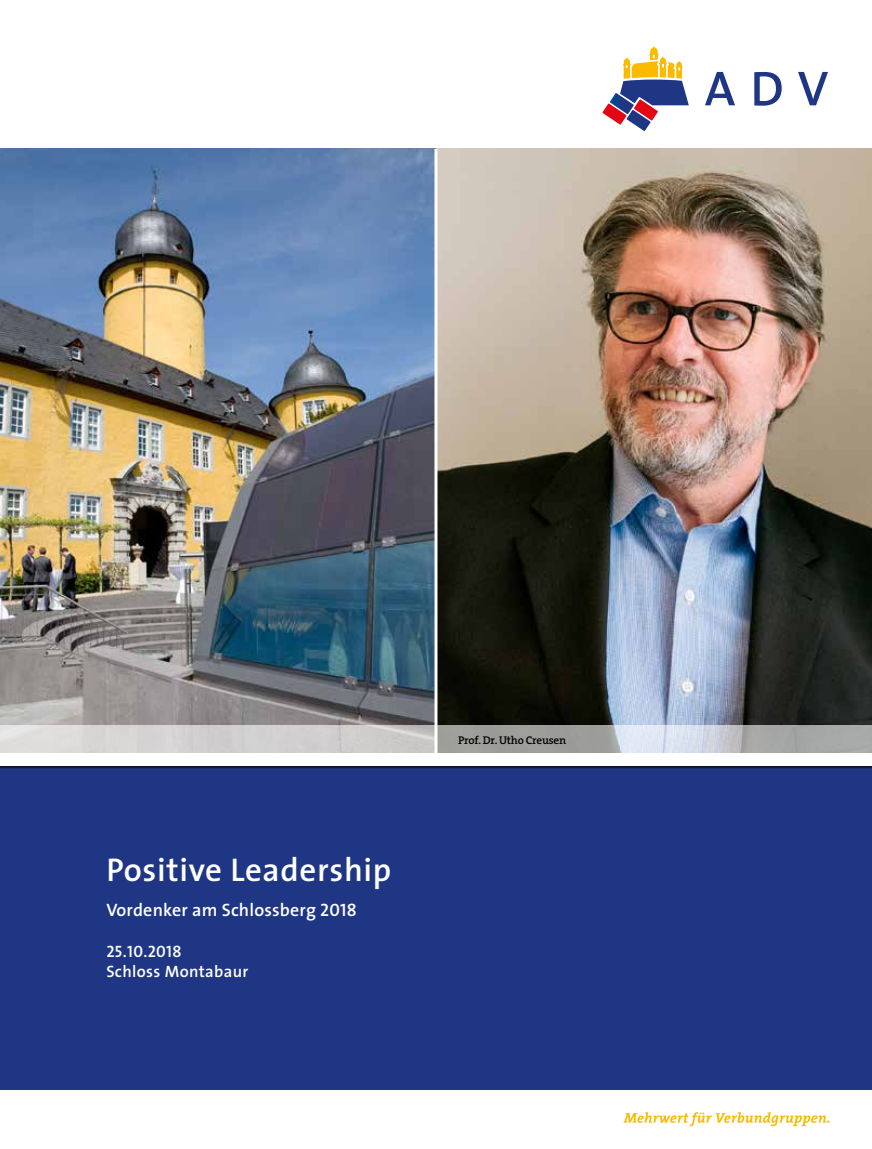
<style>
.page{position:relative;width:872px;height:1149px;background:#fff}
.page>*{position:absolute;margin:0;border:0;box-sizing:border-box;transform-origin:0 0}
.t1{font:600 33px "The Sans";letter-spacing:.02em;color:#fff}
.t2{font:600 18px "The Sans";letter-spacing:.01em;color:#fff}
.t3{font:600 16.5px "The Sans";letter-spacing:.02em;color:#fff}
.t4{font:16.5px "The Sans Semi Bold Caps";letter-spacing:.02em;color:#fff}
.t5{font:600 11.25px "The Serif";letter-spacing:-.02em;color:#000}
.s1{font-family:"The Sans Semi Bold Caps";font-weight:400}
.s2{font-family:"The Sans";font-weight:600}
</style>
<div class="page">
<img style="left:0;top:149px;width:872px;height:576px">
<div style="left:0;top:765px;width:872px;height:324px;background:#1f3685"></div>
<div style="left:0;top:752px;width:872px;height:17px;background:#000;opacity:.75"></div>
<div style="left:0;top:753px;width:872px;height:12px;background:#fff"></div>
<svg style="left:602px;top:46px;width:87px;height:85px"></svg>
<svg style="left:798px;top:72px;width:30px;height:33px"></svg>
<svg style="left:705px;top:72px;width:30px;height:33px"></svg>
<svg style="left:754px;top:72px;width:27px;height:34px"></svg>
<svg style="left:623px;top:1112px;width:206px;height:13px"></svg>
<svg style="left:0;top:725px;width:872px;height:28px;background:#c2c2c3"></svg>
<hr style="left:434px;top:149px;width:3px;height:604px;background:#fff">
<h1 class="t1" style="left:106px;top:842px;width:286px">Positive Leadership</h1>
<p class="t2" style="left:106px;top:894px;width:252px">Vordenker am Schlossberg <span class="s1">2018</span></p>
<p class="t4" style="left:106px;top:937px;width:77px">25<span class="s2">.</span>10<span class="s2">.</span>2018</p>
<p class="t3" style="left:106px;top:957px;width:143px">Schloss Montabaur</p>
<p class="t5" style="left:458px;top:731px;width:109px">Prof. Dr. Utho Creusen</p>
</div>
